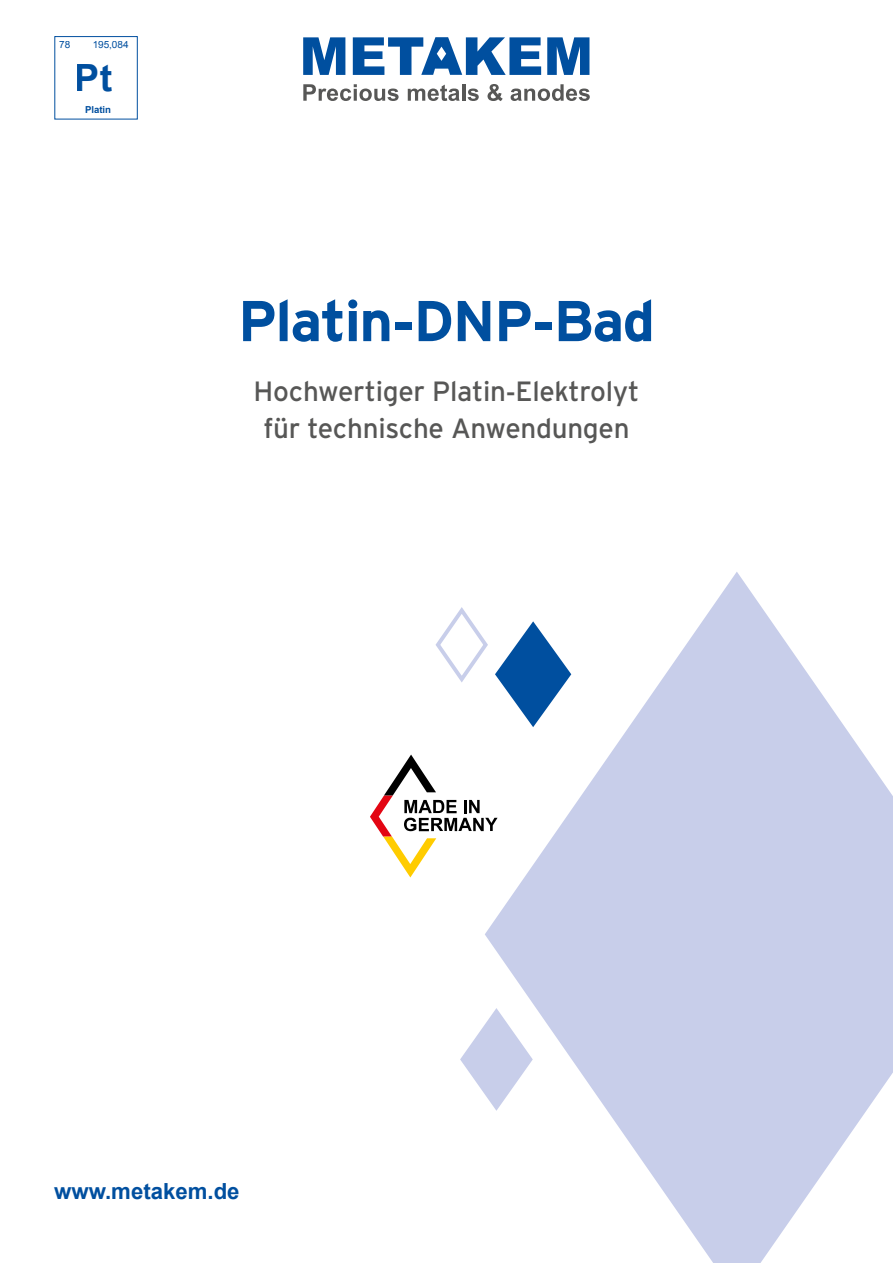
<style>
.page{position:relative;width:893px;height:1263px;background:#fff}
.page>*{position:absolute;margin:0;border:0;box-sizing:border-box;transform-origin:0 0}
.t1{font:700 57.45px "Interstate";letter-spacing:-.025em;color:#004f9f}
.t2{font:700 37.5px "Arial";color:#004f9f}
.t3{font:27.9px/36.8px "Interstate";letter-spacing:-.01em;color:#575756;text-align:center}
.t4{font:700 22.2px "Arial";color:#004f9f}
.t5{font:10.05px "Arial";letter-spacing:-.005em;color:#004f9f}
.t6{font:700 9.6px "Arial";letter-spacing:-.005em;color:#004f9f}
</style>
<div class="page">
<div style="left:54px;top:36px;width:84px;height:84px;border:1px solid #004f9f"></div>
<svg style="left:303px;top:84px;width:96px;height:17px"></svg>
<svg style="left:408px;top:85px;width:52px;height:16px"></svg>
<hr style="left:462px;top:84px;width:3px;height:17px;background:#575756">
<svg style="left:468px;top:89px;width:11px;height:12px"></svg>
<svg style="left:487px;top:84px;width:16px;height:17px"></svg>
<svg style="left:511px;top:84px;width:79px;height:17px"></svg>
<svg style="left:303px;top:37px;width:42px;height:38px"></svg>
<svg style="left:353px;top:37px;width:188px;height:38px"></svg>
<svg style="left:547px;top:37px;width:42px;height:38px"></svg>
<svg style="left:460px;top:1024px;width:25px;height:70px"></svg>
<svg style="left:485px;top:572px;width:408px;height:691px;fill:#c8ceea"></svg>
<svg style="left:435px;top:604px;width:136px;height:123px"></svg>
<svg style="left:370px;top:754px;width:128px;height:123px"></svg>
<p class="t5" style="left:59px;top:39px;width:13px">78</p>
<p class="t5" style="left:93px;top:41px;width:38px">195,084</p>
<h2 class="t2" style="left:75px;top:56px;width:39px">Pt</h2>
<p class="t6" style="left:85px;top:104px;width:27px">Platin</p>
<h1 class="t1" style="left:238px;top:295px;width:419px">Platin-DNP-Bad</h1>
<p class="t3" style="left:254px;top:375px;width:387px">Hochwertiger Platin-Elektrolyt für technische Anwendungen</p>
<p class="t4" style="left:54px;top:1178px;width:187px">www.metakem.de</p>
</div>
